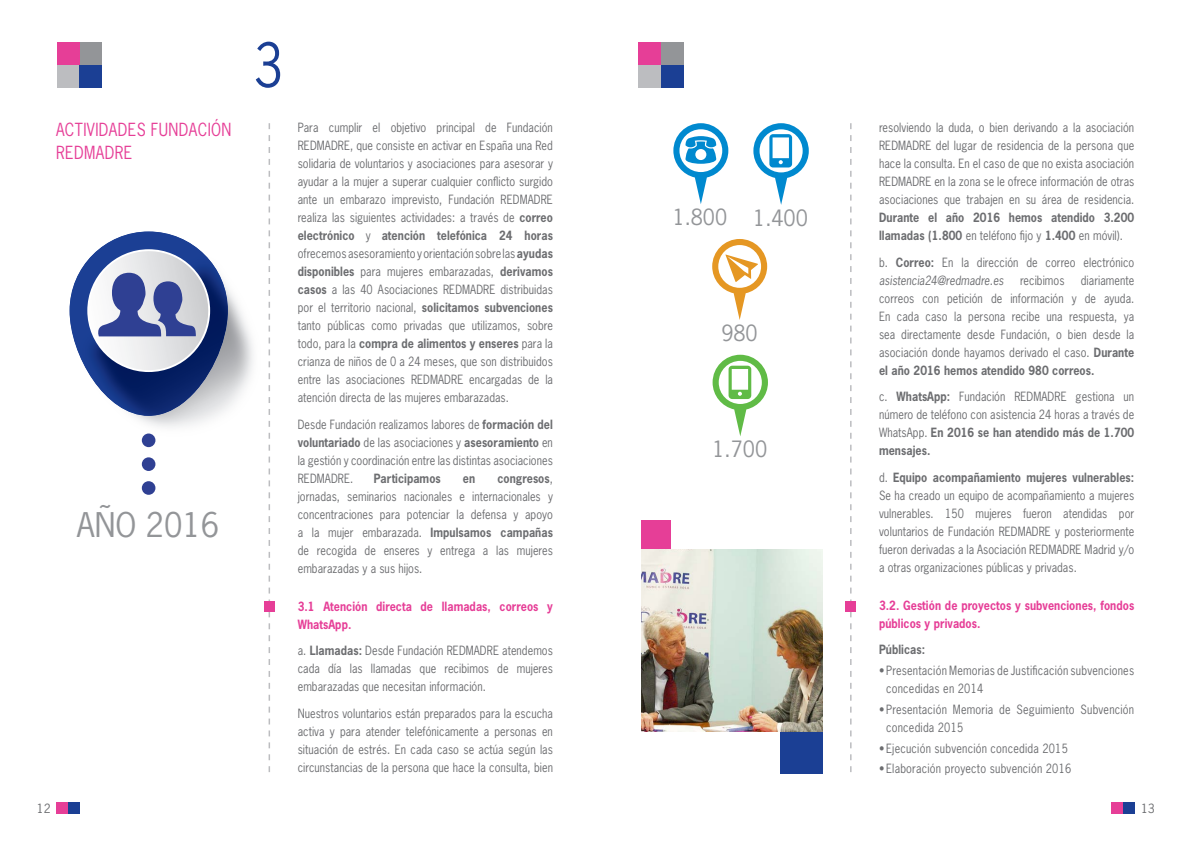
<style>
.page{position:relative;width:1191px;height:842px;background:#fff}
.page>*{position:absolute;margin:0;border:0;box-sizing:border-box;transform-origin:0 0}
.t1{font:57px "ERV News Gothic LH";color:#1b3f94;scale:.9 1}
.t2{font:32px "ERV News Gothic LH";color:#939598}
.t3{font:21.2px "ERV News Gothic LH";color:#939598}
.t4{font:21px "ERV News Gothic LH";color:#939598}
.t5{font:17px/23px "ERV News Gothic LH";letter-spacing:.025em;color:#e63e97;scale:.9 1}
.t6{font:12px/18px "ERV News Gothic LH";letter-spacing:.005em;color:#6c6d70;text-align:justify;scale:.9 1}
.t7{font:700 12px/18px "ERV News Gothic LH";letter-spacing:.005em;color:#e63e97;scale:.9 1}
.t8{font:700 12px "ERV News Gothic LH";letter-spacing:.005em;color:#6c6d70;scale:.9 1}
.t9{font:12px "ERV News Gothic LH";letter-spacing:.005em;color:#6c6d70}
.s1{font-weight:700}
.s2{font-style:italic}
</style>
<div class="page">
<div style="left:79px;top:43px;width:23px;height:22px;background:#939598"></div>
<div style="left:57px;top:65px;width:22px;height:23px;background:#bcbdc0"></div>
<div style="left:79px;top:65px;width:23px;height:23px;background:#1b3f94"></div>
<div style="left:57px;top:43px;width:22px;height:22px;background:#e63e97"></div>
<div style="left:660px;top:43px;width:23px;height:22px;background:#939598"></div>
<div style="left:638px;top:65px;width:22px;height:23px;background:#bcbdc0"></div>
<div style="left:660px;top:65px;width:23px;height:23px;background:#1b3f94"></div>
<div style="left:638px;top:43px;width:22px;height:22px;background:#e63e97"></div>
<div style="left:68px;top:802px;width:11px;height:12px;background:#1b3f94"></div>
<div style="left:57px;top:802px;width:11px;height:12px;background:#e63e97"></div>
<div style="left:1123px;top:802px;width:11px;height:12px;background:#1b3f94"></div>
<div style="left:1111px;top:802px;width:12px;height:12px;background:#e63e97"></div>
<img style="left:69px;top:289px;width:184px;height:182px">
<div style="left:142px;top:433px;width:13px;height:14px;background:#2f4093;border-radius:50%"></div>
<div style="left:142px;top:457px;width:13px;height:14px;background:#2f4093;border-radius:50%"></div>
<div style="left:142px;top:481px;width:13px;height:14px;background:#2f4093;border-radius:50%"></div>
<svg style="left:70px;top:231px;width:158px;height:185px"></svg>
<svg style="left:268px;top:123px;width:2px;height:649px"></svg>
<svg style="left:850px;top:123px;width:1px;height:649px"></svg>
<div style="left:265px;top:601px;width:10px;height:11px;background:#e63e97"></div>
<div style="left:845px;top:601px;width:11px;height:10px;background:#e63e97"></div>
<svg style="left:673px;top:123px;width:55px;height:81px"></svg>
<svg style="left:753px;top:123px;width:56px;height:82px"></svg>
<svg style="left:712px;top:239px;width:55px;height:81px"></svg>
<svg style="left:712px;top:355px;width:56px;height:81px"></svg>
<div style="left:780px;top:731px;width:42px;height:43px;background:#1b3f94"></div>
<div style="left:641px;top:520px;width:29px;height:30px;background:#e63e97"></div>
<img style="left:641px;top:550px;width:181px;height:181px">
<p class="t5" style="left:56px;top:118px;width:196px">ACTIVIDADES FUNDACIÓN<br>REDMADRE</p>
<p class="t2" style="left:77px;top:504px;width:144px">AÑO 2016</p>
<p class="t1" style="left:253px;top:29px;width:34px">3</p>
<p class="t6" style="left:298px;top:118px;width:285px">Para cumplir el objetivo principal de Fundación REDMADRE, que consiste en activar en España una Red solidaria de voluntarios y asociaciones para asesorar y ayudar a la mujer a superar cualquier conflicto surgido ante un embarazo imprevisto, Fundación REDMADRE realiza las siguientes actividades: a través de <span class="s1">correo electrónico</span> y <span class="s1">atención telefónica 24 horas </span>ofrecemos asesoramiento y orientación sobre las <span class="s1">ayudas disponibles</span> para mujeres embarazadas, <span class="s1">derivamos casos</span> a las 40 Asociaciones REDMADRE distribuidas por el territorio nacional, <span class="s1">solicitamos subvenciones </span>tanto públicas como privadas que utilizamos, sobre todo, para la <span class="s1">compra de alimentos y enseres</span> para la crianza de niños de 0 a 24 meses, que son distribuidos entre las asociaciones REDMADRE encargadas de la atención directa de las mujeres embarazadas.</p>
<p class="t6" style="left:298px;top:415px;width:285px">Desde Fundación realizamos labores de <span class="s1">formación del voluntariado</span> de las asociaciones y <span class="s1">asesoramiento</span> en la gestión y coordinación entre las distintas asociaciones REDMADRE.</p>
<p class="t8" style="left:374px;top:470px;width:76px">Participamos</p>
<p class="t8" style="left:463px;top:470px;width:15px">en</p>
<p class="t6" style="left:298px;top:469px;width:285px;text-indent:200px"><span class="s1">congresos</span>, jornadas, seminarios nacionales e internacionales y concentraciones para potenciar la defensa y apoyo a la mujer embarazada. <span class="s1">Impulsamos campañas </span>de recogida de enseres y entrega a las mujeres embarazadas y a sus hijos.</p>
<p class="t7" style="left:298px;top:597px;width:285px">3.1 Atención directa de llamadas, correos y<br>WhatsApp.</p>
<p class="t6" style="left:298px;top:641px;width:285px">a. <span class="s1">Llamadas:</span> Desde Fundación REDMADRE atendemos cada día las llamadas que recibimos de mujeres embarazadas que necesitan información.</p>
<p class="t6" style="left:298px;top:704px;width:285px">Nuestros voluntarios están preparados para la escucha activa y para atender telefónicamente a personas en situación de estrés. En cada caso se actúa según las circunstancias de la persona que hace la consulta, bien</p>
<p class="t4" style="left:672px;top:203px;width:56px">1.800</p>
<p class="t3" style="left:753px;top:204px;width:56px">1.400</p>
<p class="t4" style="left:721px;top:319px;width:38px">980</p>
<p class="t3" style="left:712px;top:435px;width:56px">1.700</p>
<p class="t6" style="left:879px;top:118px;width:285px">resolviendo la duda, o bien derivando a la asociación REDMADRE del lugar de residencia de la persona que hace la consulta. En el caso de que no exista asociación REDMADRE en la zona se le ofrece información de otras asociaciones que trabajen en su área de residencia.<br><span class="s1">Durante el año 2016 hemos atendido 3.200 llamadas (1.800</span> en teléfono fijo y <span class="s1">1.400</span> en móvil).</p>
<p class="t6" style="left:879px;top:253px;width:285px">b. <span class="s1">Correo:</span> En la dirección de correo electrónico <span class="s2">asistencia24@redmadre.es</span></p>
<p class="t6" style="left:879px;top:271px;width:285px;text-indent:202px">diariamente correos con petición de información y de ayuda.<br>En cada caso la persona recibe una respuesta, ya sea directamente desde Fundación, o bien desde la asociación donde hayamos derivado el caso. <span class="s1">Durante el año 2016 hemos atendido 980 correos.</span></p>
<p class="t6" style="left:879px;top:388px;width:285px">c. <span class="s1">WhatsApp:</span> Fundación REDMADRE gestiona un número de teléfono con asistencia 24 horas a través de WhatsApp. <span class="s1">En 2016 se han atendido más de 1.700 mensajes.</span></p>
<p class="t6" style="left:879px;top:468px;width:285px">d. <span class="s1">Equipo acompañamiento mujeres vulnerables:<br></span>Se ha creado un equipo de acompañamiento a mujeres vulnerables. 150 mujeres fueron atendidas por voluntarios de Fundación REDMADRE y posteriormente fueron derivadas a la Asociación REDMADRE Madrid y/o a otras organizaciones públicas y privadas.</p>
<p class="t7" style="left:879px;top:596px;width:285px">3.2. Gestión de proyectos y subvenciones, fondos públicos y privados.</p>
<p class="t8" style="left:879px;top:642px;width:53px">Públicas:</p>
<p class="t6" style="left:886px;top:661px;width:277px;text-indent:-7px">• Presentación Memorias de Justificación subvenciones concedidas en 2014</p>
<p class="t6" style="left:886px;top:700px;width:277px;text-indent:-7px">• Presentación Memoria de Seguimiento Subvención concedida 2015</p>
<p class="t6" style="left:879px;top:739px;width:211px">• Ejecución subvención concedida 2015</p>
<p class="t6" style="left:879px;top:760px;width:215px">• Elaboración proyecto subvención 2016</p>
<p class="t6" style="left:1020px;top:271px;width:51px">recibimos</p>
<p class="t9" style="left:37px;top:801px;width:15px">12</p>
<p class="t9" style="left:1141px;top:801px;width:15px">13</p>
</div>
